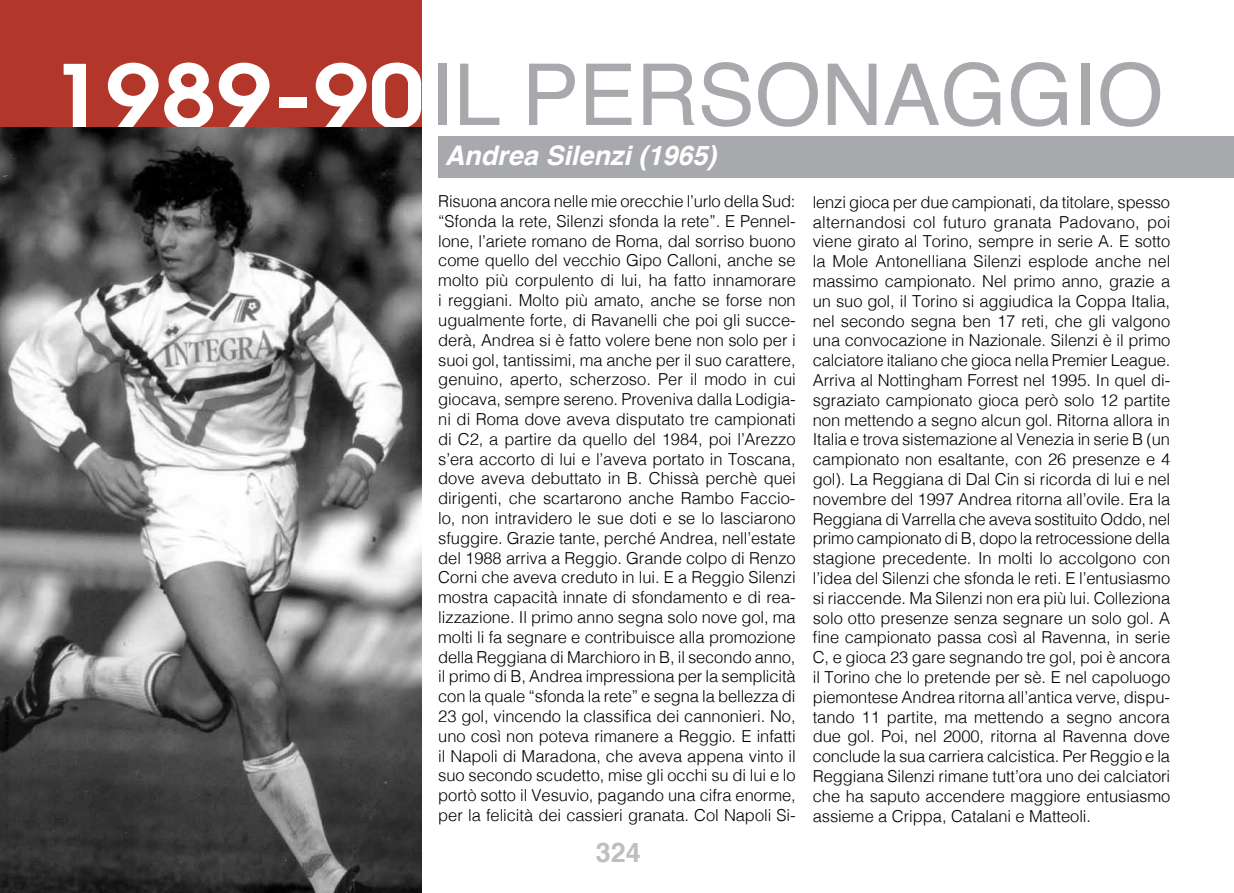
<style>
.page{position:relative;width:1234px;height:893px;background:#fff}
.page>*{position:absolute;margin:0;border:0;box-sizing:border-box;transform-origin:0 0}
.t1{font:85.5px "Helvetica";color:#a7a9ac}
.t2{font:italic 700 27px "Helvetica";color:#fff}
.t3{font:700 27px "Helvetica";color:#bcbec0}
.t4{font:300 16.5px/19.8px "Helvetica";letter-spacing:-.005em;color:#000;text-align:justify}
.s1{font-family:"Avant Garde";font-weight:600;font-size:86.55px;color:#fff}
</style>
<div class="page">
<div style="left:0;top:0;width:421px;height:128px;background:#b23629"></div>
<div style="left:438px;top:136px;width:795px;height:41px;background:#a7a9ac"></div>
<img style="left:0;top:128px;width:421px;height:765px">
<h1 class="t1" style="left:50px;top:29px;width:1114px"><span class="s1">1989-90</span>I L PERSONAGGIO</h1>
<h2 class="t2" style="left:444px;top:133px;width:273px">Andrea Silenzi (1965)</h2>
<p class="t4" style="left:438px;top:190px;width:359px">Risuona ancora nelle mie orecchie l’urlo della Sud: “Sfonda la rete, Silenzi sfonda la rete”. E Pennel&shy;lone, l’ariete romano de Roma, dal sorriso buono come quello del vecchio Gipo Calloni, anche se molto più corpulento di lui, ha fatto innamorare i reggiani. Molto più amato, anche se forse non ugualmente forte, di Ravanelli che poi gli succe&shy;derà, Andrea si è fatto volere bene non solo per i suoi gol, tantissimi, ma anche per il suo carattere, genuino, aperto, scherzoso. Per il modo in cui giocava, sempre sereno. Proveniva dalla Lodigia&shy;ni di Roma dove aveva disputato tre campionati di C2, a partire da quello del 1984, poi l’Arezzo s’era accorto di lui e l’aveva portato in Toscana, dove aveva debuttato in B. Chissà perchè quei dirigenti, che scartarono anche Rambo Faccio&shy;lo, non intravidero le sue doti e se lo lasciarono sfuggire. Grazie tante, perché Andrea, nell’estate del 1988 arriva a Reggio. Grande colpo di Renzo Corni che aveva creduto in lui. E a Reggio Silenzi mostra capacità innate di sfondamento e di rea&shy;lizzazione. Il primo anno segna solo nove gol, ma molti li fa segnare e contribuisce alla promozione della Reggiana di Marchioro in B, il secondo anno, il primo di B, Andrea impressiona per la semplicità con la quale “sfonda la rete” e segna la bellezza di 23 gol, vincendo la classifica dei cannonieri. No, uno così non poteva rimanere a Reggio. E infatti il Napoli di Maradona, che aveva appena vinto il suo secondo scudetto, mise gli occhi su di lui e lo portò sotto il Vesuvio, pagando una cifra enorme, per la felicità dei cassieri granata. Col Napoli Si-</p>
<p class="t4" style="left:812px;top:191px;width:359px">lenzi gioca per due campionati, da titolare, spesso alternandosi col futuro granata Padovano, poi viene girato al Torino, sempre in serie A. E sotto la Mole Antonelliana Silenzi esplode anche nel massimo campionato. Nel primo anno, grazie a un suo gol, il Torino si aggiudica la Coppa Italia, nel secondo segna ben 17 reti, che gli valgono una convocazione in Nazionale. Silenzi è il primo calciatore italiano che gioca nella Premier League.<br>Arriva al Nottingham Forrest nel 1995. In quel di&shy;sgraziato campionato gioca però solo 12 partite non mettendo a segno alcun gol. Ritorna allora in Italia e trova sistemazione al Venezia in serie B (un campionato non esaltante, con 26 presenze e 4 gol). La Reggiana di Dal Cin si ricorda di lui e nel novembre del 1997 Andrea ritorna all’ovile. Era la Reggiana di Varrella che aveva sostituito Oddo, nel primo campionato di B, dopo la retrocessione della stagione precedente. In molti lo accolgono con l’idea del Silenzi che sfonda le reti. E l’entusiasmo si riaccende. Ma Silenzi non era più lui. Colleziona solo otto presenze senza segnare un solo gol. A fine campionato passa così al Ravenna, in serie C, e gioca 23 gare segnando tre gol, poi è ancora il Torino che lo pretende per sè. E nel capoluogo piemontese Andrea ritorna all’antica verve, dispu&shy;tando 11 partite, ma mettendo a segno ancora due gol. Poi, nel 2000, ritorna al Ravenna dove conclude la sua carriera calcistica. Per Reggio e la Reggiana Silenzi rimane tutt’ora uno dei calciatori che ha saputo accendere maggiore entusiasmo assieme a Crippa, Catalani e Matteoli.</p>
<h2 class="t3" style="left:595px;top:831px;width:47px">324</h2>
</div>
